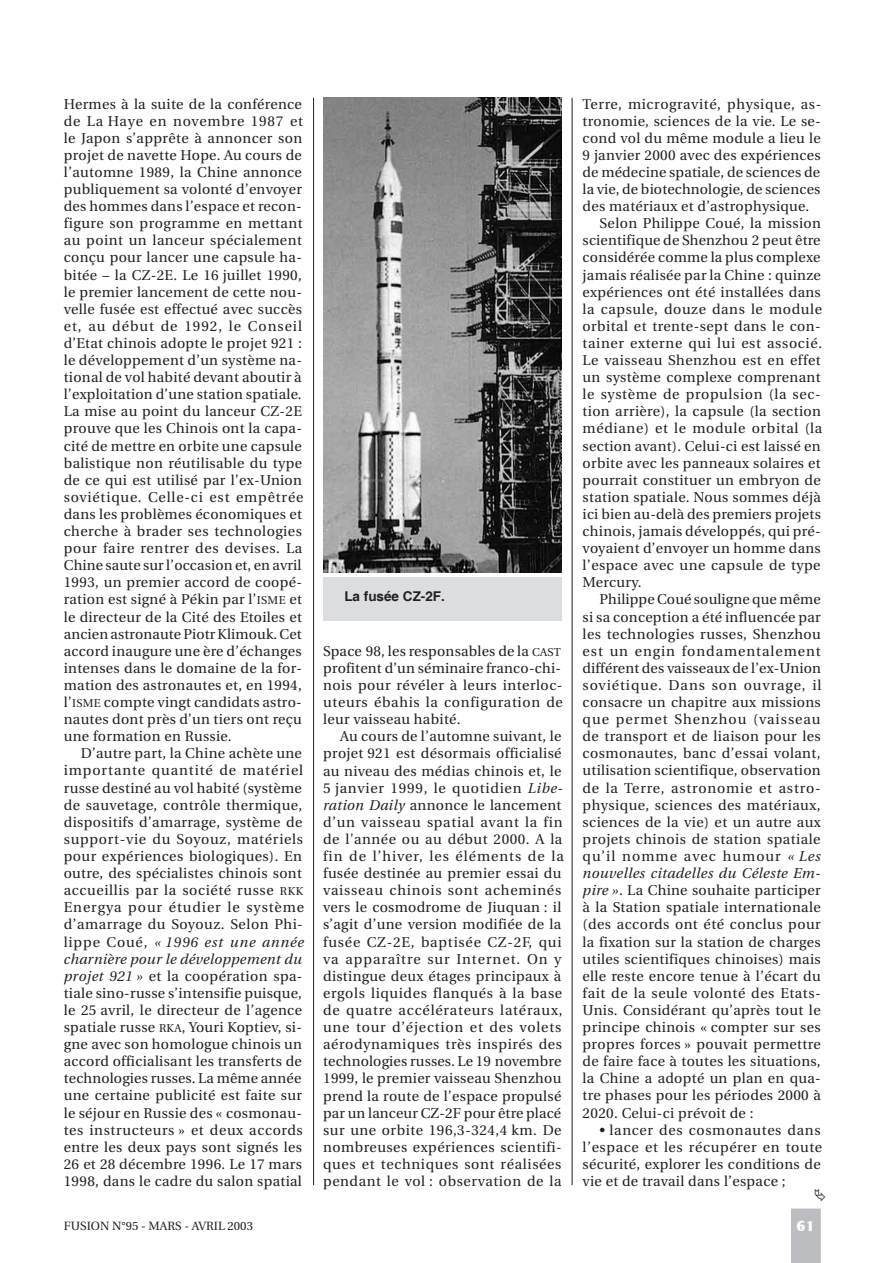
<style>
.page{position:relative;width:893px;height:1263px;background:#fff}
.page>*{position:absolute;margin:0;border:0;box-sizing:border-box;transform-origin:0 0}
.t1{font:15px "Clear Black DB Normal";color:#fff}
.t2{font:14.25px/17.1px "Utopia";letter-spacing:.02em;color:#231f20}
.t3{font:14.25px "Utopia";letter-spacing:.045em;color:#231f20}
.t4{font:14.25px "Utopia";letter-spacing:.07em;color:#231f20}
.t5{font:italic 14.25px "Utopia";letter-spacing:.025em;color:#231f20}
.t6{font:14.25px "Utopia";letter-spacing:.04em;color:#231f20}
.t7{font:14.25px "Utopia";letter-spacing:.06em;color:#231f20}
.t8{font:14.25px "Utopia";letter-spacing:.065em;color:#231f20}
.t9{font:700 13.5px "Helvetica";color:#231f20}
.t10{font:12px "Utopia";color:#231f20}
.s1{font-size:11.4px}
.s2{font-style:italic}
</style>
<div class="page">
<hr style="left:313px;top:98px;width:1px;height:1087px;background:#231f20">
<hr style="left:572px;top:98px;width:1px;height:1087px;background:#231f20">
<div style="left:791px;top:1208px;width:30px;height:55px;background:#bcbdc0"></div>
<img style="left:323px;top:98px;width:238px;height:475px">
<div style="left:323px;top:577px;width:238px;height:44px;background:#dcdddf"></div>
<p class="t2" style="left:64px;top:95px;width:241px">Hermes à la suite de la conférence de La Haye en novembre 1987 et le Japon s’apprête à annoncer son projet de navette Hope. Au cours de l’automne 1989, la Chine annonce publiquement sa volonté d’envoyer des hommes dans l’espace et recon&shy;figure son programme en mettant au point un lanceur spécialement conçu pour lancer une capsule ha&shy;bitée – la CZ-2E. Le 16 juillet 1990, le premier lancement de cette nou&shy;velle fusée est effectué avec succès et, au début de 1992, le Conseil d’Etat chinois adopte le projet 921 : le développement d’un système na&shy;tional de vol habité devant aboutir à l’exploitation d’une station spatiale.<br>La mise au point du lanceur CZ-2E prouve que les Chinois ont la capa&shy;cité de mettre en orbite une capsule balistique non réutilisable du type de ce qui est utilisé par l’ex-Union soviétique. Celle-ci est empêtrée dans les problèmes économiques et cherche à brader ses technologies pour faire rentrer des devises. La Chine saute sur l’occasion et, en avril 1993, un premier accord de coopé&shy;ration est signé à Pékin par l’<span class="s1">ISME</span> et le directeur de la Cité des Etoiles et ancien astronaute Piotr Klimouk. Cet accord inaugure une ère d’échanges intenses dans le domaine de la for&shy;mation des astronautes et, en 1994, l’<span class="s1">ISME</span> compte vingt candidats astro&shy;nautes dont près d’un tiers ont reçu une formation en Russie.</p>
<p class="t2" style="left:64px;top:745px;width:242px;text-indent:17px">D’autre part, la Chine achète une importante quantité de matériel russe destiné au vol habité (système de sauvetage, contrôle thermique, dispositifs d’amarrage, système de support-vie du Soyouz, matériels pour expériences biologiques). En outre, des spécialistes chinois sont accueillis par la société russe <span class="s1">RKK </span>Energya pour étudier le système d’amarrage du Soyouz. Selon Phi&shy;lippe Coué, <span class="s2">« 1996 est une année charnière pour le développement du projet 921 »</span> et la coopération spa&shy;tiale sino-russe s’intensifie puisque, le 25 avril, le directeur de l’agence spatiale russe <span class="s1">RKA</span>, Youri Koptiev, si&shy;gne avec son homologue chinois un accord officialisant les transferts de technologies russes. La même année une certaine publicité est faite sur le séjour en Russie des « cosmonau&shy;tes instructeurs » et deux accords entre les deux pays sont signés les 26 et 28 décembre 1996. Le 17 mars 1998, dans le cadre du salon spatial</p>
<p class="t9" style="left:344px;top:588px;width:102px">La fusée CZ-2F.</p>
<p class="t2" style="left:323px;top:643px;width:241px">Space 98, les responsables de la <span class="s1">CAST </span>profitent d’un séminaire franco-chi&shy;nois pour révéler à leurs interloc&shy;uteurs ébahis la configuration de leur vaisseau habité.</p>
<p class="t2" style="left:323px;top:728px;width:242px;text-indent:17px">Au cours de l’automne suivant, le projet 921 est désormais officialisé au niveau des médias chinois et, le 5 janvier 1999, le quotidien <span class="s2">Libe&shy;ration Daily</span> annonce le lancement d’un vaisseau spatial avant la fin de l’année ou au début 2000. A la fin de l’hiver, les éléments de la fusée destinée au premier essai du vaisseau chinois sont acheminés vers le cosmodrome de Jiuquan : il s’agit d’une version modifiée de la fusée CZ-2E, baptisée CZ-2F, qui va apparaître sur Internet. On y distingue deux étages principaux à ergols liquides flanqués à la base de quatre accélérateurs latéraux, une tour d’éjection et des volets aérodynamiques très inspirés des technologies russes. Le 19 novembre 1999, le premier vaisseau Shenzhou prend la route de l’espace propulsé par un lanceur CZ-2F pour être placé sur une orbite 196,3-324,4 km. De nombreuses expériences scientifi&shy;ques et techniques sont réalisées pendant le vol : observation de la</p>
<p class="t3" style="left:583px;top:96px;width:240px">Terre, microgravité, physique, as-</p>
<p class="t2" style="left:583px;top:112px;width:240px">tronomie, sciences de la vie. Le se-</p>
<p class="t2" style="left:583px;top:130px;width:240px">cond vol du même module a lieu le</p>
<p class="t2" style="left:583px;top:147px;width:240px">9 janvier 2000 avec des expériences</p>
<p class="t2" style="left:583px;top:164px;width:239px">de médecine spatiale, de sciences de</p>
<p class="t2" style="left:583px;top:181px;width:239px">la vie, de biotechnologie, de sciences</p>
<p class="t2" style="left:583px;top:198px;width:228px">des matériaux et d’astrophysique.</p>
<p class="t2" style="left:600px;top:215px;width:223px">Selon Philippe Coué, la mission</p>
<p class="t2" style="left:583px;top:232px;width:239px">scientifique de Shenzhou 2 peut être</p>
<p class="t2" style="left:583px;top:249px;width:239px">considérée comme la plus complexe</p>
<p class="t2" style="left:583px;top:266px;width:240px">jamais réalisée par la Chine : quinze</p>
<p class="t2" style="left:583px;top:283px;width:240px">expériences ont été installées dans</p>
<p class="t3" style="left:583px;top:301px;width:241px">la capsule, douze dans le module</p>
<p class="t2" style="left:583px;top:318px;width:240px">orbital et trente-sept dans le con-</p>
<p class="t3" style="left:583px;top:335px;width:241px">tainer externe qui lui est associé.</p>
<p class="t2" style="left:583px;top:352px;width:240px">Le vaisseau Shenzhou est en effet</p>
<p class="t2" style="left:583px;top:369px;width:240px">un système complexe comprenant</p>
<p class="t3" style="left:583px;top:387px;width:240px">le système de propulsion (la sec-</p>
<p class="t2" style="left:583px;top:403px;width:240px">tion arrière), la capsule (la section</p>
<p class="t3" style="left:583px;top:421px;width:241px">médiane) et le module orbital (la</p>
<p class="t2" style="left:583px;top:437px;width:240px">section avant). Celui-ci est laissé en</p>
<p class="t2" style="left:583px;top:454px;width:240px">orbite avec les panneaux solaires et</p>
<p class="t2" style="left:583px;top:472px;width:240px">pourrait constituer un embryon de</p>
<p class="t2" style="left:583px;top:489px;width:240px">station spatiale. Nous sommes déjà</p>
<p class="t2" style="left:583px;top:506px;width:240px">ici bien au-delà des premiers projets</p>
<p class="t2" style="left:583px;top:523px;width:240px">chinois, jamais développés, qui pré-</p>
<p class="t2" style="left:583px;top:540px;width:240px">voyaient d’envoyer un homme dans</p>
<p class="t2" style="left:583px;top:557px;width:239px">l’espace avec une capsule de type</p>
<p class="t2" style="left:583px;top:574px;width:60px">Mercury.</p>
<p class="t2" style="left:600px;top:591px;width:223px">Philippe Coué souligne que même</p>
<p class="t2" style="left:583px;top:608px;width:240px">si sa conception a été influencée par</p>
<p class="t2" style="left:583px;top:625px;width:240px">les technologies russes, Shenzhou</p>
<p class="t8" style="left:583px;top:643px;width:240px">est un engin fondamentalement</p>
<p class="t2" style="left:583px;top:660px;width:240px">différent des vaisseaux de l’ex-Union</p>
<p class="t4" style="left:583px;top:677px;width:240px">soviétique. Dans son ouvrage, il</p>
<p class="t2" style="left:583px;top:694px;width:240px">consacre un chapitre aux missions</p>
<p class="t4" style="left:583px;top:711px;width:239px">que permet Shenzhou (vaisseau</p>
<p class="t2" style="left:583px;top:728px;width:240px">de transport et de liaison pour les</p>
<p class="t2" style="left:583px;top:745px;width:240px">cosmonautes, banc d’essai volant,</p>
<p class="t2" style="left:583px;top:762px;width:240px">utilisation scientifique, observation</p>
<p class="t7" style="left:583px;top:780px;width:240px">de la Terre, astronomie et astro-</p>
<p class="t2" style="left:583px;top:796px;width:239px">physique, sciences des matériaux,</p>
<p class="t2" style="left:583px;top:814px;width:240px">sciences de la vie) et un autre aux</p>
<p class="t2" style="left:583px;top:831px;width:239px">projets chinois de station spatiale</p>
<p class="t4" style="left:583px;top:848px;width:240px">qu’il nomme avec humour <span class="s2">« Les</span></p>
<p class="t5" style="left:583px;top:865px;width:240px">nouvelles citadelles du Céleste Em-</p>
<p class="t2" style="left:583px;top:882px;width:240px"><span class="s2">pire »</span>. La Chine souhaite participer</p>
<p class="t2" style="left:583px;top:899px;width:240px">à la Station spatiale internationale</p>
<p class="t2" style="left:583px;top:916px;width:240px">(des accords ont été conclus pour</p>
<p class="t2" style="left:583px;top:933px;width:240px">la fixation sur la station de charges</p>
<p class="t2" style="left:583px;top:950px;width:240px">utiles scientifiques chinoises) mais</p>
<p class="t2" style="left:583px;top:967px;width:240px">elle reste encore tenue à l’écart du</p>
<p class="t6" style="left:583px;top:985px;width:240px">fait de la seule volonté des Etats-</p>
<p class="t2" style="left:583px;top:1002px;width:240px">Unis. Considérant qu’après tout le</p>
<p class="t2" style="left:583px;top:1019px;width:240px">principe chinois « compter sur ses</p>
<p class="t2" style="left:583px;top:1036px;width:240px">propres forces » pouvait permettre</p>
<p class="t2" style="left:583px;top:1053px;width:240px">de faire face à toutes les situations,</p>
<p class="t2" style="left:583px;top:1070px;width:240px">la Chine a adopté un plan en qua-</p>
<p class="t2" style="left:583px;top:1087px;width:240px">tre phases pour les périodes 2000 à</p>
<p class="t2" style="left:583px;top:1104px;width:172px">2020. Celui-ci prévoit de :</p>
<p class="t2" style="left:583px;top:1121px;width:241px;text-align:justify;text-indent:17px">• lancer des cosmonautes dans l’espace et les récupérer en toute sécurité, explorer les conditions de vie et de travail dans l’espace ;</p>
<p class="t10" style="left:64px;top:1219px;width:191px">FUSION N°95 - MARS - AVRIL 2003</p>
<p class="t1" style="left:797px;top:1217px;width:19px">61</p>
</div>
